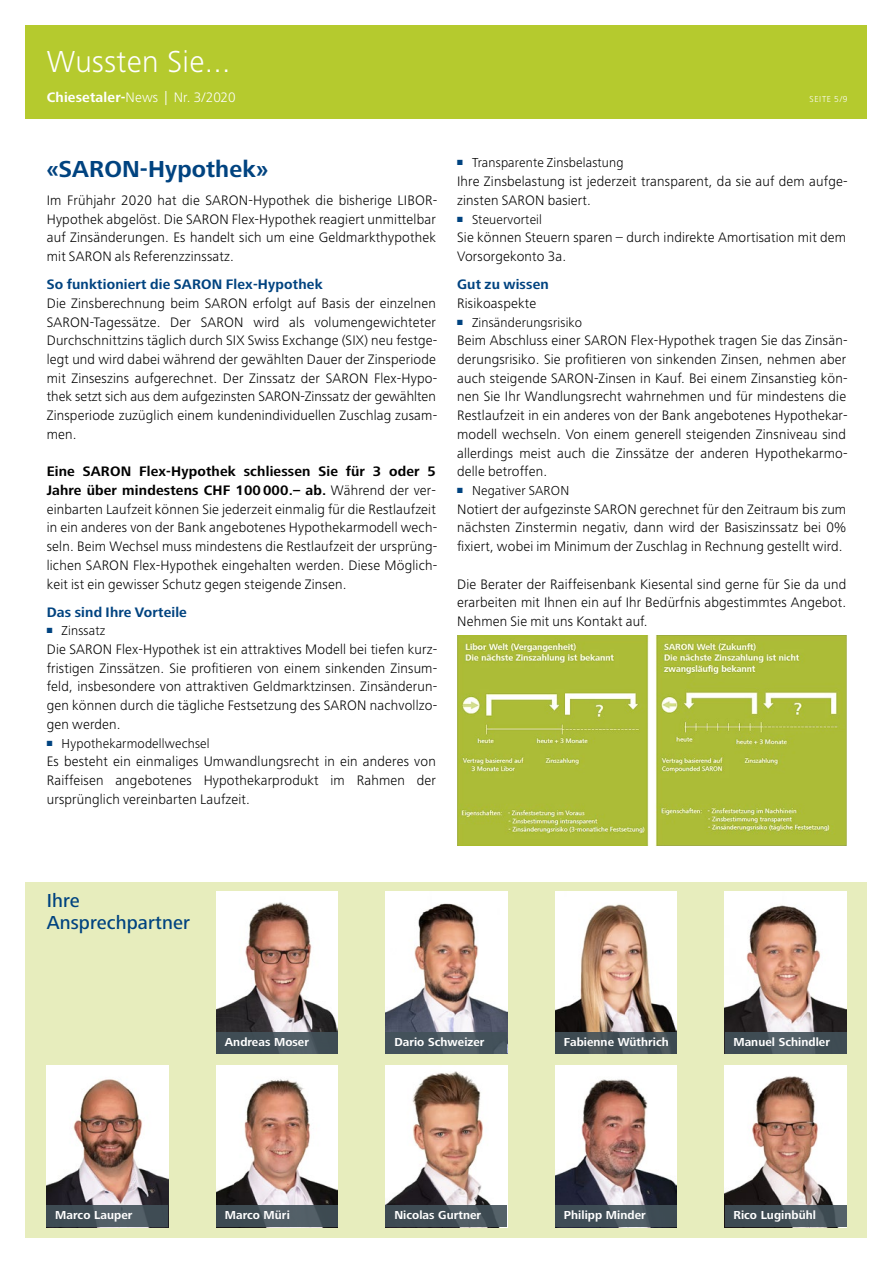
<style>
.page{position:relative;width:893px;height:1263px;background:#fff}
.page>*{position:absolute;margin:0;border:0;box-sizing:border-box;transform-origin:0 0}
.t1{font:300 31.5px "Frutiger Next LT";letter-spacing:.01em;color:#fff}
.t2{font:700 24px "Frutiger Next LT";letter-spacing:.005em;color:#004380}
.t3{font:500 19.5px/22.5px "Frutiger Next LT";letter-spacing:.005em;color:#004380}
.t4{font:300 14.25px/18.8px "Frutiger Next LT";letter-spacing:.01em;color:#000;text-align:justify}
.t5{font:700 14.25px "Frutiger Next LT";letter-spacing:.01em;color:#004380}
.t6{font:300 14.25px "Frutiger Next LT";letter-spacing:.01em;color:#fff}
.t7{font:300 13.5px "Frutiger Next LT";letter-spacing:.01em;color:#000}
.t8{font:700 12px "Frutiger Next LT";letter-spacing:.005em;color:#fff}
.t9{font:300 9px "Frutiger Next LT";letter-spacing:.07em;color:#fff}
.s1{font-weight:700}
.s2{color:#004380}
</style>
<div class="page">
<div style="left:26px;top:26px;width:841px;height:93px;background:#b5ca2e"></div>
<div style="left:26px;top:881px;width:841px;height:356px;background:#e7edbd"></div>
<img style="left:457px;top:636px;width:389px;height:210px">
<img style="left:216px;top:892px;width:122px;height:140px">
<img style="left:386px;top:892px;width:121px;height:140px">
<img style="left:555px;top:892px;width:122px;height:140px">
<img style="left:725px;top:892px;width:121px;height:140px">
<img style="left:47px;top:1065px;width:121px;height:141px">
<img style="left:216px;top:1065px;width:122px;height:141px">
<img style="left:386px;top:1065px;width:121px;height:141px">
<img style="left:555px;top:1065px;width:122px;height:141px">
<img style="left:725px;top:1065px;width:121px;height:141px">
<div style="left:216px;top:1032px;width:122px;height:22px;background:linear-gradient(to right,#414e55,#4a575f)"></div>
<svg style="left:216px;top:1206px;width:122px;height:21px;background:#47545b"></svg>
<div style="left:47px;top:1206px;width:121px;height:21px;background:linear-gradient(to right,#414e56,#4d5a62)"></div>
<div style="left:386px;top:1032px;width:121px;height:22px;background:linear-gradient(to right,#45535c,#4d5a63)"></div>
<svg style="left:386px;top:1206px;width:121px;height:21px;background:#445159"></svg>
<svg style="left:555px;top:1032px;width:122px;height:22px;background:#455258"></svg>
<svg style="left:555px;top:1206px;width:122px;height:21px;background:#435159"></svg>
<svg style="left:725px;top:1032px;width:121px;height:22px;background:#46535a"></svg>
<svg style="left:725px;top:1206px;width:121px;height:21px;background:#455259"></svg>
<h1 class="t1" style="left:47px;top:44px;width:185px">Wussten Sie...</h1>
<p class="t6" style="left:47px;top:90px;width:190px"><span class="s1">Chiesetaler-</span>News | Nr. 3/2020</p>
<p class="t9" style="left:810px;top:94px;width:39px">SEITE 5/9</p>
<h2 class="t2" style="left:47px;top:155px;width:223px">«SARON-Hypothek»</h2>
<p class="t4" style="left:47px;top:191px;width:392px">Im Frühjahr 2020 hat die SARON-Hypothek die bisherige LIBOR-Hypothek abgelöst. Die SARON Flex-Hypothek reagiert unmittelbar auf Zinsänderungen. Es handelt sich um eine Geldmarkthypothek mit SARON als Referenzzinssatz.</p>
<p class="t5" style="left:47px;top:276px;width:277px">So funktioniert die SARON Flex-Hypothek</p>
<p class="t4" style="left:47px;top:294px;width:392px">Die Zinsberechnung beim SARON erfolgt auf Basis der einzelnen SARON-Tagessätze. Der SARON wird als volumengewichteter Durchschnittzins täglich durch SIX Swiss Exchange (SIX) neu festge&shy;legt und wird dabei während der gewählten Dauer der Zinsperiode mit Zinseszins aufgerechnet. Der Zinssatz der SARON Flex-Hypo&shy;thek setzt sich aus dem aufgezinsten SARON-Zinssatz der gewählten Zinsperiode zuzüglich einem kundenindividuellen Zuschlag zusam&shy;men.</p>
<p class="t4" style="left:47px;top:462px;width:392px"><span class="s1">Eine SARON Flex-Hypothek schliessen Sie für 3 oder 5<br>Jahre über mindestens CHF 100 000.– ab.</span> Während der ver&shy;einbarten Laufzeit können Sie jederzeit einmalig für die Restlaufzeit in ein anderes von der Bank angebotenes Hypothekarmodell wech&shy;seln. Beim Wechsel muss mindestens die Restlaufzeit der ursprüng&shy;lichen SARON Flex-Hypothek eingehalten werden. Diese Möglich&shy;keit ist ein gewisser Schutz gegen steigende Zinsen.</p>
<p class="t5" style="left:47px;top:604px;width:142px">Das sind Ihre Vorteile</p>
<p class="t7" style="left:47px;top:623px;width:60px"><sup>■</sup> Zinssatz</p>
<p class="t4" style="left:47px;top:640px;width:392px">Die SARON Flex-Hypothek ist ein attraktives Modell bei tiefen kurz&shy;fristigen Zinssätzen. Sie profitieren von einem sinkenden Zinsum&shy;feld, insbesondere von attraktiven Geldmarktzinsen. Zinsänderun&shy;gen können durch die tägliche Festsetzung des SARON nachvollzo&shy;gen werden.</p>
<p class="t7" style="left:47px;top:736px;width:164px"><sup>■</sup> Hypothekarmodellwechsel</p>
<p class="t4" style="left:47px;top:752px;width:391px">Es besteht ein einmaliges Umwandlungsrecht in ein anderes von Raiffeisen angebotenes Hypothekarprodukt im Rahmen der ursprünglich vereinbarten Laufzeit.</p>
<p class="t7" style="left:457px;top:155px;width:168px"><span class="s2">■</span> Transparente Zinsbelastung</p>
<p class="t4" style="left:457px;top:172px;width:392px">Ihre Zinsbelastung ist jederzeit transparent, da sie auf dem aufge&shy;zinsten SARON basiert.</p>
<p class="t7" style="left:457px;top:212px;width:86px"><span class="s2">■</span> Steuervorteil</p>
<p class="t4" style="left:457px;top:228px;width:391px">Sie können Steuern sparen – durch indirekte Amortisation mit dem<br>Vorsorgekonto 3a.</p>
<p class="t5" style="left:457px;top:276px;width:93px">Gut zu wissen</p>
<p class="t4" style="left:457px;top:294px;width:81px">Risikoaspekte</p>
<p class="t7" style="left:457px;top:315px;width:127px"><span class="s2">■</span> Zinsänderungsrisiko</p>
<p class="t4" style="left:457px;top:331px;width:392px">Beim Abschluss einer SARON Flex-Hypothek tragen Sie das Zinsän&shy;derungsrisiko. Sie profitieren von sinkenden Zinsen, nehmen aber auch steigende SARON-Zinsen in Kauf. Bei einem Zinsanstieg kön&shy;nen Sie Ihr Wandlungsrecht wahrnehmen und für mindestens die Restlaufzeit in ein anderes von der Bank angebotenes Hypothekar&shy;modell wechseln. Von einem generell steigenden Zinsniveau sind allerdings meist auch die Zinssätze der anderen Hypothekarmo&shy;delle betroffen.</p>
<p class="t7" style="left:457px;top:483px;width:114px"><span class="s2">■</span> Negativer SARON</p>
<p class="t4" style="left:457px;top:500px;width:391px">Notiert der aufgezinste SARON gerechnet für den Zeitraum bis zum nächsten Zinstermin negativ, dann wird der Basiszinssatz bei 0% fixiert, wobei im Minimum der Zuschlag in Rechnung gestellt wird.</p>
<p class="t4" style="left:457px;top:574px;width:391px">Die Berater der Raiffeisenbank Kiesental sind gerne für Sie da und erarbeiten mit Ihnen ein auf Ihr Bedürfnis abgestimmtes Angebot.<br>Nehmen Sie mit uns Kontakt auf.</p>
<h3 class="t3" style="left:47px;top:889px;width:145px">Ihre<br>Ansprechpartner</h3>
<p class="t8" style="left:225px;top:1035px;width:86px">Andreas Moser</p>
<p class="t8" style="left:55px;top:1209px;width:79px">Marco Lauper</p>
<p class="t8" style="left:225px;top:1209px;width:67px">Marco Müri</p>
<p class="t8" style="left:394px;top:1035px;width:92px">Dario Schweizer</p>
<p class="t8" style="left:394px;top:1209px;width:88px">Nicolas Gurtner</p>
<p class="t8" style="left:564px;top:1035px;width:107px">Fabienne Wüthrich</p>
<p class="t8" style="left:564px;top:1209px;width:83px">Philipp Minder</p>
<p class="t8" style="left:733px;top:1035px;width:98px">Manuel Schindler</p>
<p class="t8" style="left:733px;top:1209px;width:84px">Rico Luginbühl</p>
</div>
